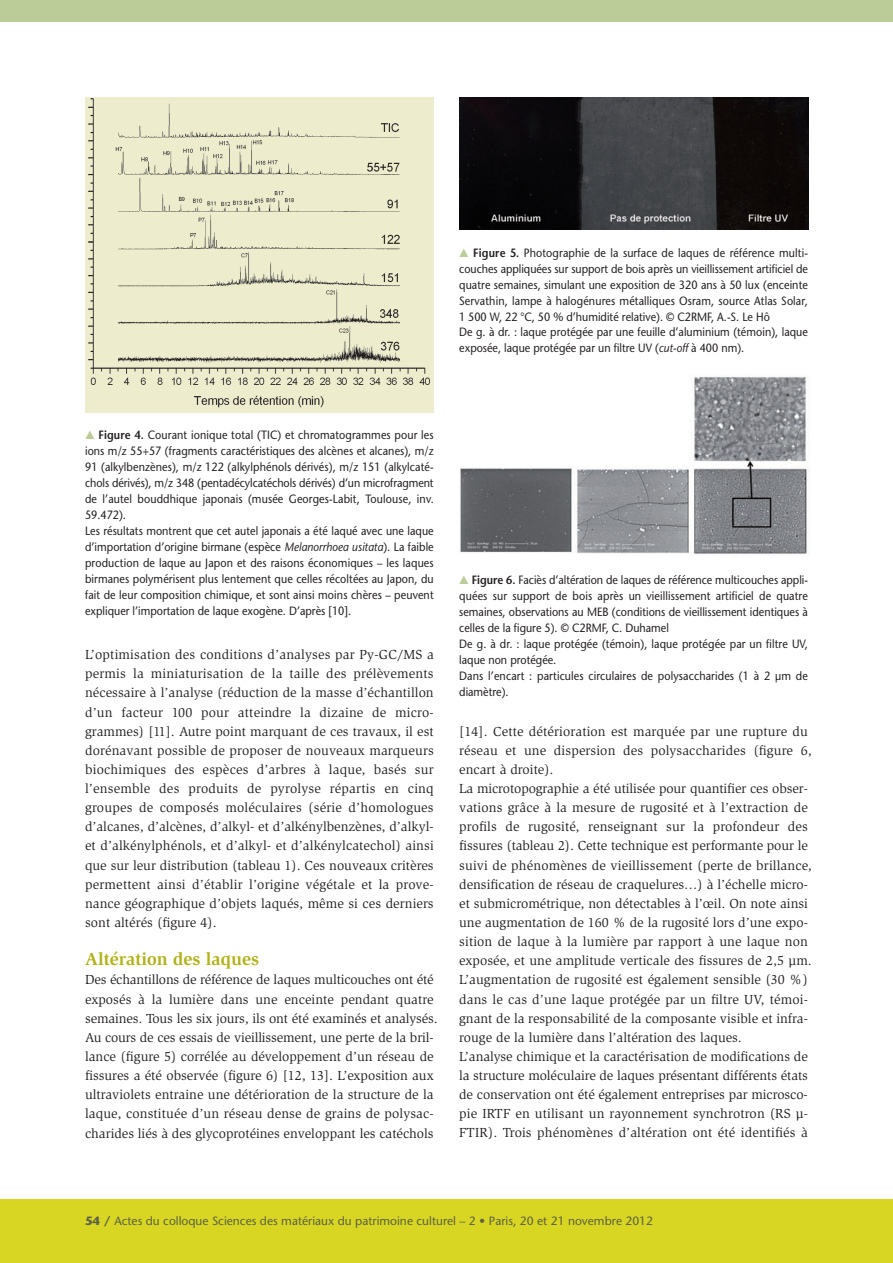
<style>
.page{position:relative;width:893px;height:1263px;background:#fff}
.page>*{position:absolute;margin:0;border:0;box-sizing:border-box;transform-origin:0 0}
.t1{font:700 18px "Slimbach Std";color:#b2b21a}
.t2{font:13.5px/19.2px "Slimbach Std";color:#231f20}
.t3{font:12px/15.9px "Stone Sans";letter-spacing:.005em;color:#231f20;scale:.9 1}
.t4{font:12px "Stone Sans";color:#5b6245}
.s1{color:#bccc99}
.s2{font-weight:600}
.s3{font-style:italic}
.s4{font-weight:700}
</style>
<div class="page">
<div style="left:0;top:1199px;width:893px;height:64px;background:#d9d523"></div>
<div style="left:0;top:0;width:893px;height:21px;background:#bccc99"></div>
<img style="left:85px;top:98px;width:349px;height:314px">
<img style="left:459px;top:98px;width:349px;height:131px">
<img style="left:460px;top:376px;width:347px;height:178px">
<p class="t3" style="left:459px;top:246px;width:389px"><span class="s1">▲</span> <span class="s2">Figure 5.</span> Photographie de la surface de laques de référence multi&shy;couches appliquées sur support de bois après un vieillissement artificiel de quatre semaines, simulant une exposition de 320 ans à 50 lux (enceinte Servathin, lampe à halogénures métalliques Osram, source Atlas Solar, 1 500 W, 22 °C, 50 % d’humidité relative). © C2RMF, A.-S. Le Hô<br>De g. à dr. : laque protégée par une feuille d’aluminium (témoin), laque exposée, laque protégée par un filtre UV (<span class="s3">cut-off</span> à 400 nm).</p>
<p class="t3" style="left:85px;top:428px;width:389px"><span class="s1">▲</span> <span class="s2">Figure 4.</span> Courant ionique total (TIC) et chromatogrammes pour les ions m/z 55+57 (fragments caractéristiques des alcènes et alcanes), m/z 91 (alkylbenzènes), m/z 122 (alkylphénols dérivés), m/z 151 (alkylcaté&shy;chols dérivés), m/z 348 (pentadécylcatéchols dérivés) d’un microfragment de l’autel bouddhique japonais (musée Georges-Labit, Toulouse, inv.<br>59.472).<br>Les résultats montrent que cet autel japonais a été laqué avec une laque d’importation d’origine birmane (espèce <span class="s3">Melanorrhoea usitata</span>). La faible production de laque au Japon et des raisons économiques – les laques birmanes polymérisent plus lentement que celles récoltées au Japon, du fait de leur composition chimique, et sont ainsi moins chères – peuvent expliquer l’importation de laque exogène. D’après [10].</p>
<p class="t2" style="left:85px;top:646px;width:350px;text-align:justify">L’optimisation des conditions d’analyses par Py-GC/MS a permis la miniaturisation de la taille des prélèvements nécessaire à l’analyse (réduction de la masse d’échantillon d’un facteur 100 pour atteindre la dizaine de micro&shy;grammes) [11]. Autre point marquant de ces travaux, il est dorénavant possible de proposer de nouveaux marqueurs biochimiques des espèces d’arbres à laque, basés sur l’ensemble des produits de pyrolyse répartis en cinq groupes de composés moléculaires (série d’homologues d’alcanes, d’alcènes, d’alkyl- et d’alkénylbenzènes, d’alkyl&shy;et d’alkénylphénols, et d’alkyl- et d’alkénylcatechol) ainsi que sur leur distribution (tableau 1). Ces nouveaux critères permettent ainsi d’établir l’origine végétale et la prove&shy;nance géographique d’objets laqués, même si ces derniers sont altérés (figure 4).</p>
<h1 class="t1" style="left:85px;top:952px;width:175px">Altération des laques</h1>
<p class="t2" style="left:85px;top:971px;width:354px">Des échantillons de référence de laques multicouches ont été exposés à la lumière dans une enceinte pendant quatre semaines. Tous les six jours, ils ont été examinés et analysés.<br>Au cours de ces essais de vieillissement, une perte de la bril&shy;lance (figure 5) corrélée au développement d’un réseau de fissures a été observée (figure 6) [12, 13]. L’expo si tion aux ultraviolets entraine une détérioration de la structure de la laque, constituée d’un réseau dense de grains de polysac&shy;charides liés à des glycoprotéines enveloppant les catéchols</p>
<p class="t3" style="left:459px;top:573px;width:389px"><span class="s1">▲</span> <span class="s2">Figure 6.</span> Faciès d’altération de laques de référence multicouches appli&shy;quées sur support de bois après un vieillissement artificiel de quatre semaines, observations au MEB (conditions de vieillissement identiques à celles de la figure 5). © C2RMF, C. Duhamel<br>De g. à dr. : laque protégée (témoin), laque protégée par un filtre UV, laque non protégée.<br>Dans l’encart : particules circulaires de polysaccharides (1 à 2 µm de diamètre).</p>
<p class="t2" style="left:459px;top:723px;width:354px">[14]. Cette détérioration est marquée par une rupture du réseau et une dispersion des polysaccharides (figure 6, encart à droite).<br>La microtopographie a été utilisée pour quantifier ces obser&shy;vations grâce à la mesure de rugosité et à l’extraction de profils de rugosité, renseignant sur la profondeur des fissures (tableau 2). Cette technique est performante pour le suivi de phénomènes de vieillissement (perte de brillance, densification de réseau de craquelures…) à l’échelle micro&shy;et submicrométrique, non détectables à l’œil. On note ainsi une augmentation de 160 % de la rugosité lors d’une expo&shy;sition de laque à la lumière par rapport à une laque non exposée, et une amplitude verticale des fissures de 2,5 μm.<br>L’augmentation de rugosité est également sensible (30 %) dans le cas d’une laque protégée par un filtre UV, témoi&shy;gnant de la responsabilité de la composante visible et infra&shy;rouge de la lumière dans l’altération des laques.<br>L’analyse chimique et la caractérisation de modifications de la structure moléculaire de laques présentant différents états de conservation ont été également entreprises par microsco&shy;pie IRTF en utilisant un rayonnement synchrotron (RS μ-FTIR). Trois phénomènes d’altération ont été identifiés à</p>
<p class="t4" style="left:85px;top:1216px;width:569px"><span class="s4">54 /</span> Actes du colloque Sciences des matériaux du patrimoine culturel – 2 <span class="s4">•</span> Paris, 20 et 21 novembre 2012</p>
</div>
